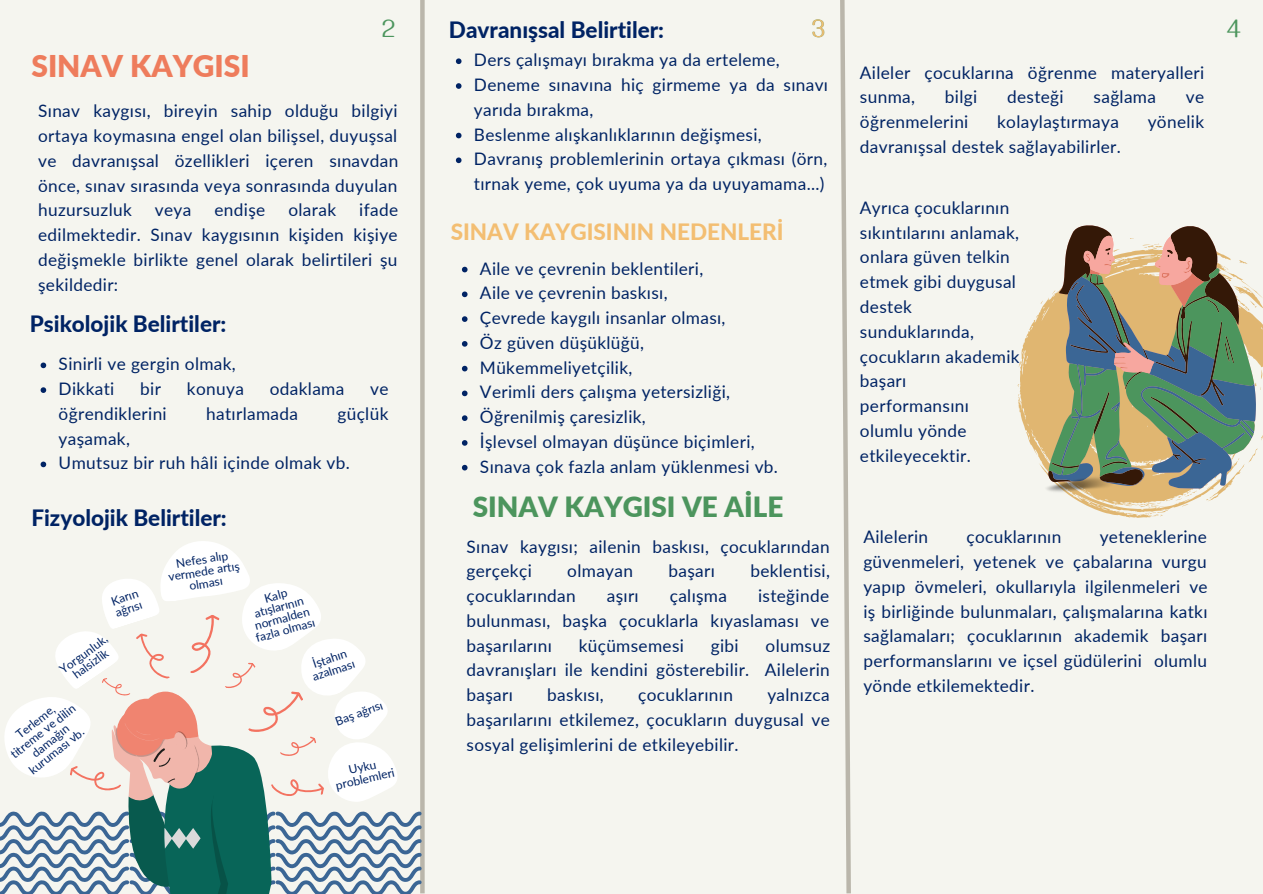
<style>
.page{position:relative;width:1263px;height:894px;background:#fff}
.page>*{position:absolute;margin:0;border:0;box-sizing:border-box;transform-origin:0 0}
.t1{font:900 30px "Lato";color:#ee7c5c}
.t2{font:900 27.9px "Lato";color:#4c955d}
.t3{font:25.95px "Gayathri";color:#4c955d}
.t4{font:25.95px "Gayathri";color:#f3be72}
.t5{font:800 22.5px "Lato";color:#002364}
.t6{font:800 22.5px "Lato";color:#f3be72}
.t7{font:17.25px/24.8px "Lato";letter-spacing:.02em;color:#002364}
.t8{font:12px/12px "Lato";color:#002364;text-align:center}
</style>
<div class="page">
<div style="left:0;top:0;width:1263px;height:893px;background:#f5f5ef"></div>
<div style="left:420px;top:0;width:5px;height:893px;background:#bab6ab"></div>
<svg style="left:0;top:528px;width:422px;height:365px"></svg>
<svg style="left:840px;top:0;width:11px;height:893px"></svg>
<svg style="left:1018px;top:314px;width:21px;height:143px;fill:#e0b671"></svg>
<svg style="left:1018px;top:360px;width:3px;height:8px"></svg>
<svg style="left:1071px;top:225px;width:138px;height:10px"></svg>
<svg style="left:1039px;top:235px;width:224px;height:283px"></svg>
<img style="left:1043px;top:469px;width:73px;height:29px">
<svg style="left:41px;top:362px;width:5px;height:6px"></svg>
<svg style="left:41px;top:387px;width:5px;height:6px"></svg>
<svg style="left:41px;top:461px;width:5px;height:6px"></svg>
<svg style="left:456px;top:58px;width:5px;height:6px"></svg>
<svg style="left:456px;top:83px;width:5px;height:6px"></svg>
<svg style="left:456px;top:133px;width:5px;height:5px"></svg>
<svg style="left:456px;top:157px;width:5px;height:6px"></svg>
<svg style="left:462px;top:267px;width:6px;height:5px"></svg>
<svg style="left:462px;top:291px;width:6px;height:6px"></svg>
<svg style="left:462px;top:316px;width:6px;height:6px"></svg>
<svg style="left:462px;top:341px;width:6px;height:5px"></svg>
<svg style="left:462px;top:366px;width:6px;height:5px"></svg>
<svg style="left:462px;top:390px;width:6px;height:6px"></svg>
<svg style="left:462px;top:415px;width:6px;height:6px"></svg>
<svg style="left:462px;top:440px;width:6px;height:5px"></svg>
<svg style="left:462px;top:464px;width:6px;height:6px"></svg>
<h3 class="t3" style="left:381px;top:18px;width:16px">2</h3>
<h1 class="t1" style="left:31px;top:48px;width:220px">SINAV KAYGISI</h1>
<p class="t7" style="left:38px;top:98px;width:362px;text-align:justify">Sınav kaygısı, bireyin sahip olduğu bilgiyi ortaya koymasına engel olan bilişsel, duyuşsal ve davranışsal özellikleri içeren sınavdan önce, sınav sırasında veya sonrasında duyulan huzursuzluk</p>
<p class="t7" style="left:38px;top:197px;width:361px;text-align:justify;text-indent:321px">ifade edilmektedir. Sınav kaygısının kişiden kişiye değişmekle birlikte genel olarak belirtileri şu şekildedir:</p>
<p class="t7" style="left:155px;top:197px;width:38px">veya</p>
<p class="t7" style="left:215px;top:197px;width:52px">endişe</p>
<p class="t7" style="left:288px;top:197px;width:49px">olarak</p>
<h3 class="t5" style="left:30px;top:310px;width:198px">Psikolojik Belirtiler:</h3>
<p class="t7" style="left:59px;top:351px;width:179px">Sinirli ve gergin olmak,<br>Dikkati</p>
<p class="t7" style="left:140px;top:376px;width:22px">bir</p>
<p class="t7" style="left:187px;top:376px;width:58px">konuya</p>
<p class="t7" style="left:270px;top:376px;width:76px">odaklama</p>
<p class="t7" style="left:370px;top:376px;width:20px">ve</p>
<p class="t7" style="left:59px;top:401px;width:110px">öğrendiklerini</p>
<p class="t7" style="left:206px;top:401px;width:93px">hatırlamada</p>
<p class="t7" style="left:337px;top:401px;width:52px">güçlük</p>
<p class="t7" style="left:59px;top:425px;width:293px">yaşamak,<br>Umutsuz bir ruh hâli içinde olmak vb.</p>
<h3 class="t5" style="left:31px;top:503px;width:197px">Fizyolojik Belirtiler:</h3>
<p class="t8" style="left:110px;top:595px;width:29px;text-align:left;rotate:-19deg">Karın ağrısı</p>
<p class="t8" style="left:57px;top:666px;width:58px;rotate:-37deg">Yorgunluk, halsizlik</p>
<p class="t8" style="left:1px;top:740px;width:81px;rotate:-38deg">Terleme, titreme ve dilin damağın kuruması vb.</p>
<p class="t8" style="left:166px;top:558px;width:73px;rotate:-9deg">Nefes alıp vermede artış olması</p>
<p class="t8" style="left:244px;top:597px;width:62px;rotate:-16deg">Kalp atışlarının normalden fazla olması</p>
<p class="t8" style="left:307px;top:659px;width:46px;rotate:-18deg">İştahın azalması</p>
<p class="t8" style="left:334px;top:715px;width:51px;rotate:-20deg">Baş ağrısı</p>
<p class="t8" style="left:332px;top:767px;width:62px;rotate:-13deg">Uyku problemleri</p>
<h3 class="t4" style="left:811px;top:18px;width:16px">3</h3>
<h3 class="t5" style="left:449px;top:16px;width:217px">Davranışsal Belirtiler:</h3>
<p class="t7" style="left:474px;top:47px;width:356px">Ders çalışmayı bırakma ya da erteleme, Deneme sınavına hiç girmeme ya da sınavı yarıda bırakma,<br>Beslenme alışkanlıklarının değişmesi, Davranış problemlerinin ortaya çıkması (örn, tırnak yeme, çok uyuma ya da uyuyamama...)</p>
<h3 class="t6" style="left:451px;top:217px;width:334px">SINAV KAYGISININ NEDENLERİ</h3>
<p class="t7" style="left:480px;top:255px;width:299px">Aile ve çevrenin beklentileri,<br>Aile ve çevrenin baskısı,<br>Çevrede kaygılı insanlar olması,<br>Öz güven düşüklüğü,<br>Mükemmeliyetçilik,<br>Verimli ders çalışma yetersizliği,<br>Öğrenilmiş çaresizlik,<br>İşlevsel olmayan düşünce biçimleri,<br>Sınava çok fazla anlam yüklenmesi vb.</p>
<h2 class="t2" style="left:473px;top:489px;width:312px">SINAV KAYGISI VE AİLE</h2>
<p class="t7" style="left:467px;top:533px;width:365px">Sınav kaygısı; ailenin baskısı, çocuklarından gerçekçi</p>
<p class="t7" style="left:567px;top:558px;width:67px">olmayan</p>
<p class="t7" style="left:668px;top:558px;width:48px">başarı</p>
<p class="t7" style="left:750px;top:558px;width:81px">beklentisi,</p>
<p class="t7" style="left:467px;top:583px;width:111px">çocuklarından</p>
<p class="t7" style="left:607px;top:583px;width:33px">aşırı</p>
<p class="t7" style="left:670px;top:583px;width:59px">çalışma</p>
<p class="t7" style="left:467px;top:583px;width:364px;text-align:justify;text-indent:291px">isteğinde bulunması, başka çocuklarla kıyaslaması ve başarılarını</p>
<p class="t7" style="left:467px;top:632px;width:365px;text-align:justify;text-indent:299px">olumsuz davranışları ile kendini gösterebilir. Ailelerin başarı</p>
<p class="t7" style="left:579px;top:632px;width:107px">küçümsemesi</p>
<p class="t7" style="left:711px;top:632px;width:29px">gibi</p>
<p class="t7" style="left:467px;top:682px;width:365px;text-align:justify;text-indent:301px">yalnızca başarılarını etkilemez, çocukların duygusal ve sosyal gelişimlerini de etkileyebilir.</p>
<p class="t7" style="left:547px;top:682px;width:58px">baskısı,</p>
<p class="t7" style="left:638px;top:682px;width:96px">çocuklarının</p>
<p class="t7" style="left:860px;top:60px;width:346px">Aileler çocuklarına öğrenme materyalleri sunma,</p>
<p class="t7" style="left:945px;top:84px;width:34px">bilgi</p>
<p class="t7" style="left:1007px;top:84px;width:58px">desteği</p>
<p class="t7" style="left:1094px;top:84px;width:64px">sağlama</p>
<p class="t7" style="left:1186px;top:84px;width:20px">ve</p>
<p class="t7" style="left:860px;top:109px;width:110px">öğrenmelerini</p>
<p class="t7" style="left:997px;top:109px;width:123px">kolaylaştırmaya</p>
<p class="t7" style="left:1148px;top:109px;width:58px">yönelik</p>
<p class="t7" style="left:860px;top:134px;width:262px">davranışsal destek sağlayabilirler.</p>
<p class="t7" style="left:860px;top:195px;width:161px">Ayrıca çocuklarının sıkıntılarını anlamak, onlara güven telkin etmek gibi duygusal destek sunduklarında, çocukların akademik başarı performansını olumlu yönde etkileyecektir.</p>
<h3 class="t3" style="left:1226px;top:18px;width:16px">4</h3>
<p class="t7" style="left:863px;top:524px;width:66px">Ailelerin</p>
<p class="t7" style="left:966px;top:524px;width:96px">çocuklarının</p>
<p class="t7" style="left:863px;top:524px;width:346px;text-align:justify;text-indent:236px">yeteneklerine güvenmeleri, yetenek ve çabalarına vurgu yapıp övmeleri, okullarıyla ilgilenmeleri ve iş birliğinde bulunmaları, çalışmalarına katkı sağlamaları; çocuklarının akademik başarı performanslarını ve içsel güdülerini olumlu yönde etkilemektedir.</p>
</div>
